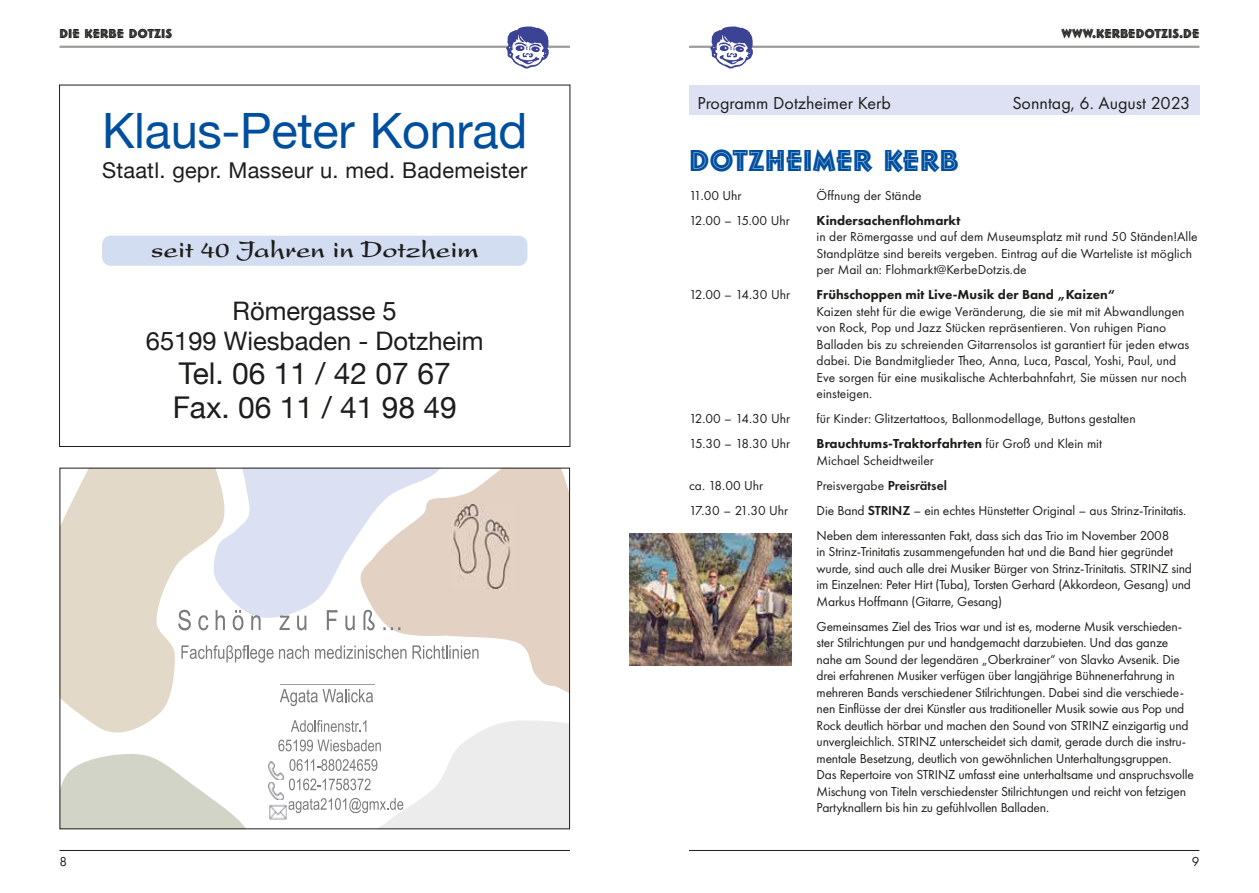
<style>
.page{position:relative;width:1259px;height:893px;background:#fff}
.page>*{position:absolute;margin:0;border:0;box-sizing:border-box;transform-origin:0 0}
.t1{font:48.75px "Helvetica Neue";letter-spacing:-.005em;color:#004f9f}
.t2{font:31.5px "Follies Std";color:#004f9f}
.t3{font:30px/33.9px "Helvetica Neue";color:#1d1d1b}
.t4{font:25.5px/30px "Helvetica Neue";color:#1d1d1b;text-align:center}
.t5{font:700 25.5px "Present LT Pro";color:#1d1d1b}
.t6{font:21.75px "Helvetica Neue";letter-spacing:.01em;color:#1d1d1b}
.t7{font:18px "Futura PT";color:#1d1d1b}
.t8{font:13.5px/16.5px "Futura PT";letter-spacing:-.015em;color:#1d1d1b}
.t9{font:800 13.5px "Futura PT";color:#1d1d1b}
.t10{font:13.5px "Follies Std";color:#1d1d1b}
.s1{font-weight:800}
.s2{font-weight:600}
</style>
<div class="page">
<hr style="left:60px;top:46px;width:510px;height:2px;background:#9d9d9c">
<hr style="left:60px;top:850px;width:510px;height:1px;background:#1d1d1b">
<hr style="left:689px;top:46px;width:510px;height:2px;background:#9d9d9c">
<hr style="left:689px;top:850px;width:510px;height:1px;background:#1d1d1b">
<svg style="left:710px;top:27px;width:43px;height:41px"></svg>
<svg style="left:506px;top:27px;width:42px;height:41px"></svg>
<svg style="left:62px;top:470px;width:506px;height:357px"></svg>
<div style="left:102px;top:236px;width:425px;height:30px;background:#d3ddf2;border-radius:9px"></div>
<img style="left:629px;top:534px;width:162px;height:131px">
<div style="left:689px;top:85px;width:510px;height:30px;background:#dee1f3"></div>
<p class="t10" style="left:60px;top:25px;width:114px">DIE KERBE DOTZIS</p>
<h1 class="t1" style="left:102px;top:96px;width:427px">Klaus-Peter Konrad</h1>
<h3 class="t6" style="left:102px;top:155px;width:427px">Staatl. gepr. Masseur u. med. Bademeister</h3>
<h3 class="t5" style="left:151px;top:234px;width:330px">seit 40 Jahren in Dotzheim</h3>
<h3 class="t4" style="left:146px;top:298px;width:339px">Römergasse 5<br>65199 Wiesbaden - Dotzheim</h3>
<h3 class="t3" style="left:173px;top:358px;width:286px">Tel. 06 11 / 42 07 67<br>Fax. 06 11 / 41 98 49</h3>
<p class="t8" style="left:60px;top:853px;width:9px">8</p>
<p class="t10" style="left:1061px;top:25px;width:139px">WWW.KERBEDOTZIS.DE</p>
<h3 class="t7" style="left:697px;top:92px;width:195px">Programm Dotzheimer Kerb</h3>
<h3 class="t7" style="left:1012px;top:92px;width:180px">Sonntag, 6. August 2023</h3>
<h2 class="t2" style="left:689px;top:140px;width:271px">DOTZHEIMER KERB</h2>
<p class="t8" style="left:689px;top:187px;width:54px">11.00 Uhr</p>
<p class="t8" style="left:816px;top:187px;width:106px">Öffnung der Stände</p>
<p class="t8" style="left:689px;top:212px;width:102px">12.00 – 15.00 Uhr</p>
<p class="t9" style="left:816px;top:212px;width:145px">Kindersachenflohmarkt</p>
<p class="t8" style="left:816px;top:229px;width:382px">in der Römergasse und auf dem Museumsplatz mit rund 50 Ständen!Alle<br>Standplätze sind bereits vergeben. Eintrag auf die Warteliste ist möglich per Mail an: Flohmarkt@KerbeDotzis.de</p>
<p class="t8" style="left:689px;top:287px;width:103px">12.00 – 14.30 Uhr</p>
<p class="t9" style="left:816px;top:286px;width:300px">Frühschoppen mit Live-Musik der Band „Kaizen“</p>
<p class="t8" style="left:816px;top:303px;width:374px">Kaizen steht für die ewige Veränderung, die sie mit mit Abwandlungen von Rock, Pop und Jazz Stücken repräsentieren. Von ruhigen Piano Balladen bis zu schreienden Gitarrensolos ist garantiert für jeden etwas dabei. Die Bandmitglieder Theo, Anna, Luca, Pascal, Yoshi, Paul, und Eve sorgen für eine musikalische Achterbahnfahrt, Sie müssen nur noch einsteigen.</p>
<p class="t8" style="left:689px;top:411px;width:103px">12.00 – 14.30 Uhr</p>
<p class="t8" style="left:816px;top:411px;width:321px">für Kinder: Glitzertattoos, Ballonmodellage, Buttons gestalten</p>
<p class="t8" style="left:689px;top:436px;width:103px">15.30 – 18.30 Uhr</p>
<p class="t8" style="left:816px;top:436px;width:287px"><span class="s1">Brauchtums-Traktorfahrten</span> für Groß und Klein mit<br>Michael Scheidtweiler</p>
<p class="t8" style="left:689px;top:477px;width:76px">ca. 18.00 Uhr</p>
<p class="t8" style="left:816px;top:477px;width:132px">Preisvergabe <span class="s2">Preisrätsel</span></p>
<p class="t8" style="left:689px;top:502px;width:101px">17.30 – 21.30 Uhr</p>
<p class="t8" style="left:816px;top:498px;width:371px;line-height:25px">Die Band <span class="s2">STRINZ</span> – ein echtes Hünstetter Original – aus Strinz-Trinitatis.<br>Neben dem interessanten Fakt, dass sich das Trio im November 2008</p>
<p class="t8" style="left:816px;top:544px;width:377px">in Strinz-Trinitatis zusammengefunden hat und die Band hier gegründet wurde, sind auch alle drei Musiker Bürger von Strinz-Trinitatis. STRINZ sind im Einzelnen: Peter Hirt (Tuba), Torsten Gerhard (Akkordeon, Gesang) und Markus Hoffmann (Gitarre, Gesang)</p>
<p class="t8" style="left:816px;top:618px;width:379px">Gemeinsames Ziel des Trios war und ist es, moderne Musik verschieden&shy;ster Stilrichtungen pur und handgemacht darzubieten. Und das ganze nahe am Sound der legendären „Oberkrainer“ von Slavko Avsenik. Die drei erfahrenen Musiker verfügen über langjährige Bühnenerfahrung in mehreren Bands verschiedener Stilrichtungen. Dabei sind die verschiede&shy;nen Einflüsse der drei Künstler aus traditioneller Musik sowie aus Pop und Rock deutlich hörbar und machen den Sound von STRINZ einzigartig und unvergleichlich. STRINZ unterscheidet sich damit, gerade durch die instru&shy;mentale Besetzung, deutlich von gewöhnlichen Unterhaltungsgruppen.<br>Das Repertoire von STRINZ umfasst eine unterhaltsame und anspruchsvolle Mischung von Titeln verschiedenster Stilrichtungen und reicht von fetzigen Partyknallern bis hin zu gefühlvollen Balladen.</p>
<p class="t8" style="left:1191px;top:853px;width:9px">9</p>
</div>
